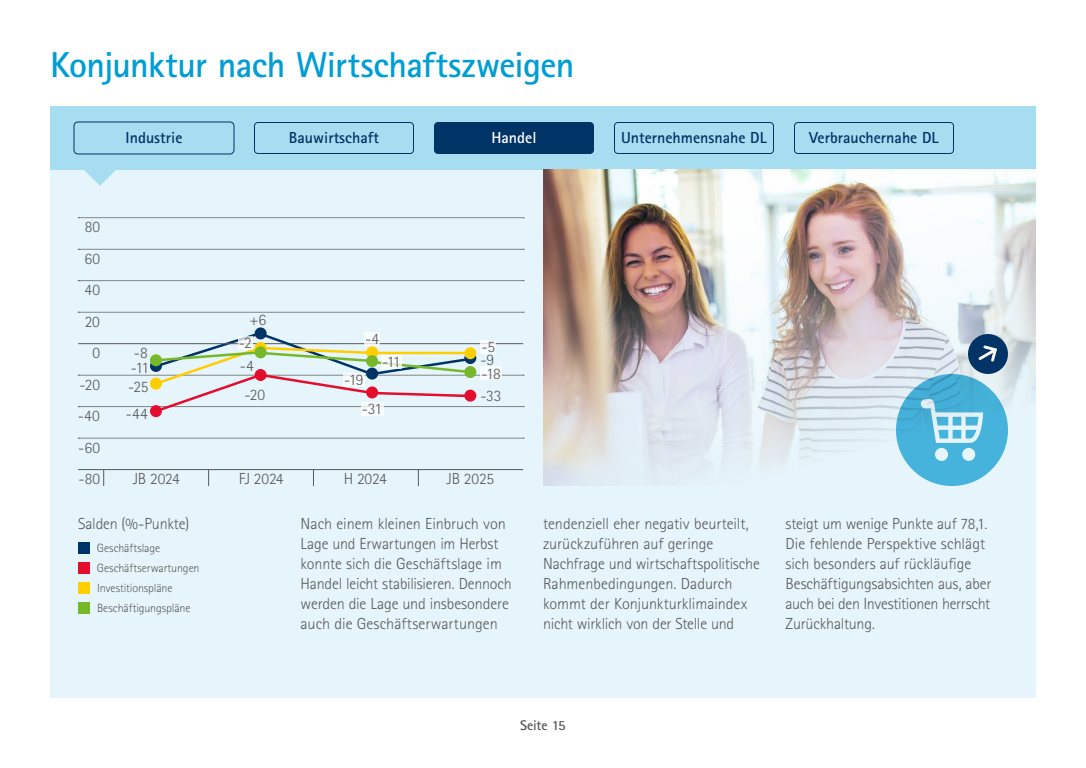
<style>
.page{position:relative;width:1086px;height:768px;background:#fff}
.page>*{position:absolute;margin:0;border:0;box-sizing:border-box;transform-origin:0 0}
.Headline_Kategorie_2{font:700 36px "Rotis Sans Serif Std";letter-spacing:-.015em;color:#009ed4}
.Fliesstext_10_pt_titan{font:300 16px/20px "Rotis Sans Serif Std";letter-spacing:-.01em;color:#58585a}
.t1{font:700 16px "Rotis Sans Serif Std";color:#036}
.t2{font:700 16px "Rotis Sans Serif Std";color:#fff}
.Headline_Kategorie_2-2{font:700 14px "Rotis Sans Serif Std";letter-spacing:-.02em;color:#58585a}
.Fliesstext_10_pt_titan-2{font:300 12px "Rotis Sans Serif Std";letter-spacing:-.01em;color:#58585a}
</style>
<div class="page">
<div style="left:50px;top:107px;width:986px;height:591px;background:#e6f5fb"></div>
<div style="left:50px;top:106px;width:986px;height:64px;background:#a6ddf0"></div>
<svg style="left:84px;top:170px;width:32px;height:16px"></svg>
<svg style="left:78px;top:218px;width:446px;height:1px"></svg>
<svg style="left:78px;top:312px;width:446px;height:1px"></svg>
<svg style="left:78px;top:281px;width:446px;height:1px"></svg>
<svg style="left:78px;top:249px;width:446px;height:1px"></svg>
<svg style="left:78px;top:438px;width:446px;height:1px"></svg>
<svg style="left:150px;top:405px;width:12px;height:12px"></svg>
<hr style="left:78px;top:469px;width:445px;height:1px;background:#58585a">
<svg style="left:103px;top:470px;width:1px;height:16px"></svg>
<svg style="left:208px;top:470px;width:1px;height:16px"></svg>
<svg style="left:313px;top:470px;width:1px;height:16px"></svg>
<svg style="left:418px;top:470px;width:1px;height:16px"></svg>
<img style="left:543px;top:170px;width:493px;height:316px">
<div style="left:254px;top:122px;width:160px;height:32px;border:1px solid #036;border-radius:4px"></div>
<div style="left:74px;top:122px;width:160px;height:32px;border:1px solid #036;border-radius:4px"></div>
<div style="left:434px;top:122px;width:160px;height:32px;background:#036;border-radius:4px"></div>
<div style="left:614px;top:122px;width:160px;height:32px;border:1px solid #036;border-radius:4px"></div>
<div style="left:794px;top:122px;width:160px;height:32px;border:1px solid #036;border-radius:4px"></div>
<div style="left:78px;top:542px;width:12px;height:12px;background:#036"></div>
<div style="left:78px;top:562px;width:12px;height:12px;background:#e40d2e"></div>
<div style="left:78px;top:582px;width:12px;height:12px;background:#ffce00"></div>
<div style="left:78px;top:602px;width:12px;height:12px;background:#76b82a"></div>
<svg style="left:896px;top:331px;width:115px;height:155px"></svg>
<svg style="left:255px;top:327px;width:12px;height:12px"></svg>
<div style="left:361px;top:402px;width:22px;height:13px;background:#f8fcfd"></div>
<svg style="left:78px;top:330px;width:446px;height:84px"></svg>
<svg style="left:381px;top:355px;width:21px;height:13px"></svg>
<p class="Headline_Kategorie_2" style="left:50px;top:42px;width:526px">Konjunktur nach Wirtschaftszweigen</p>
<p class="t1" style="left:126px;top:127px;width:58px">Industrie</p>
<p class="t1" style="left:289px;top:127px;width:92px">Bauwirtschaft</p>
<p class="t2" style="left:491px;top:127px;width:47px">Handel</p>
<p class="t1" style="left:621px;top:127px;width:147px">Unternehmensnahe DL</p>
<p class="t1" style="left:809px;top:127px;width:131px">Verbrauchernahe DL</p>
<p class="Fliesstext_10_pt_titan" style="left:85px;top:217px;width:17px">80</p>
<p class="Fliesstext_10_pt_titan" style="left:84px;top:249px;width:17px">60</p>
<p class="Fliesstext_10_pt_titan" style="left:84px;top:280px;width:17px">40</p>
<p class="Fliesstext_10_pt_titan" style="left:85px;top:312px;width:17px">20</p>
<p class="Fliesstext_10_pt_titan" style="left:92px;top:343px;width:9px">0</p>
<p class="Fliesstext_10_pt_titan" style="left:80px;top:375px;width:22px">-20</p>
<p class="Fliesstext_10_pt_titan" style="left:78px;top:406px;width:24px">-40</p>
<p class="Fliesstext_10_pt_titan" style="left:78px;top:437px;width:23px">-60</p>
<p class="Fliesstext_10_pt_titan" style="left:79px;top:469px;width:23px">-80</p>
<p class="Fliesstext_10_pt_titan" style="left:134px;top:343px;width:15px">-8</p>
<p class="Fliesstext_10_pt_titan" style="left:131px;top:357px;width:20px">-11</p>
<p class="Fliesstext_10_pt_titan" style="left:128px;top:377px;width:22px">-25</p>
<p class="Fliesstext_10_pt_titan" style="left:126px;top:404px;width:23px">-44</p>
<p class="Fliesstext_10_pt_titan" style="left:249px;top:310px;width:18px">+6</p>
<p class="Fliesstext_10_pt_titan" style="left:239px;top:333px;width:14px">-2</p>
<p class="Fliesstext_10_pt_titan" style="left:240px;top:356px;width:15px">-4</p>
<p class="Fliesstext_10_pt_titan" style="left:365px;top:329px;width:15px">-4</p>
<p class="Fliesstext_10_pt_titan" style="left:344px;top:370px;width:21px">-19</p>
<p class="Fliesstext_10_pt_titan" style="left:382px;top:352px;width:20px">-11</p>
<p class="Fliesstext_10_pt_titan" style="left:481px;top:337px;width:15px">-5</p>
<p class="Fliesstext_10_pt_titan" style="left:480px;top:349px;width:15px">-9</p>
<p class="Fliesstext_10_pt_titan" style="left:481px;top:364px;width:21px">-18</p>
<p class="Fliesstext_10_pt_titan" style="left:245px;top:385px;width:22px">-20</p>
<p class="Fliesstext_10_pt_titan" style="left:480px;top:386px;width:23px">-33</p>
<p class="Fliesstext_10_pt_titan" style="left:362px;top:399px;width:22px">-31</p>
<p class="Fliesstext_10_pt_titan" style="left:133px;top:469px;width:49px">JB 2024</p>
<p class="Fliesstext_10_pt_titan" style="left:239px;top:469px;width:46px">FJ 2024</p>
<p class="Fliesstext_10_pt_titan" style="left:344px;top:469px;width:45px">H 2024</p>
<p class="Fliesstext_10_pt_titan" style="left:447px;top:469px;width:49px">JB 2025</p>
<p class="Fliesstext_10_pt_titan" style="left:78px;top:514px;width:113px">Salden (%-Punkte)</p>
<p class="Fliesstext_10_pt_titan-2" style="left:97px;top:541px;width:65px">Geschäftslage</p>
<p class="Fliesstext_10_pt_titan-2" style="left:97px;top:561px;width:104px">Geschäftserwartungen</p>
<p class="Fliesstext_10_pt_titan-2" style="left:97px;top:581px;width:77px">Investitionspläne</p>
<p class="Fliesstext_10_pt_titan-2" style="left:97px;top:601px;width:95px">Beschäftigungspläne</p>
<p class="Fliesstext_10_pt_titan" style="left:301px;top:514px;width:213px">Nach einem kleinen Einbruch von Lage und Erwartungen im Herbst konnte sich die Geschäftslage im Handel leicht stabilisieren. Dennoch werden die Lage und insbesondere auch die Geschäftserwartungen</p>
<p class="Fliesstext_10_pt_titan" style="left:543px;top:514px;width:218px">tendenziell eher negativ beurteilt, zurückzuführen auf geringe Nachfrage und wirtschaftspolitische Rahmenbedingungen. Dadurch kommt der Konjunkturklimaindex nicht wirklich von der Stelle und</p>
<p class="Fliesstext_10_pt_titan" style="left:786px;top:514px;width:207px">steigt um wenige Punkte auf 78,1.<br>Die fehlende Perspektive schlägt sich besonders auf rückläufige<br>Beschäftigungsabsichten aus, aber auch bei den Investitionen herrscht<br>Zurückhaltung.</p>
<p class="Headline_Kategorie_2-2" style="left:520px;top:717px;width:47px">Seite 15</p>
</div>
